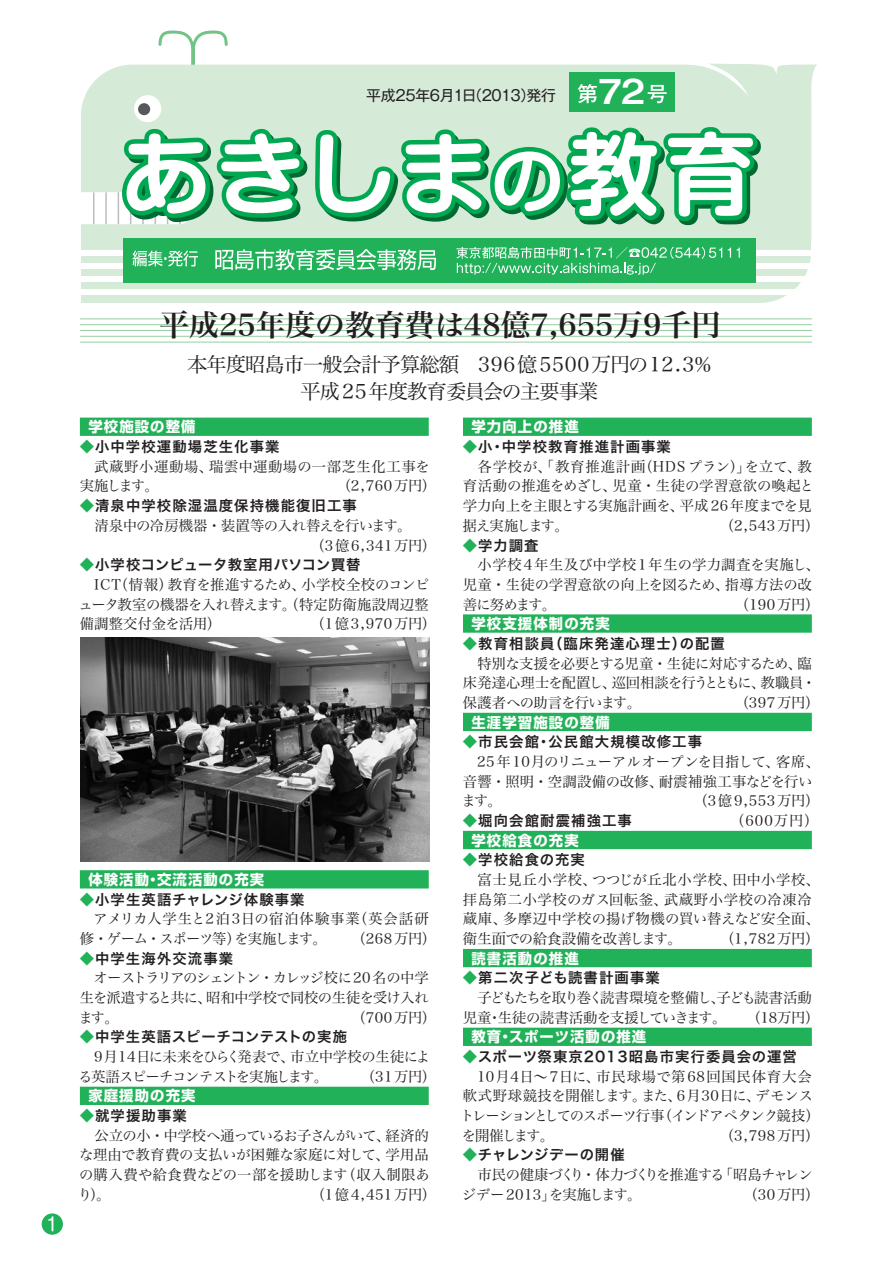
<style>
.page{position:relative;width:892px;height:1263px;background:#fff}
.page>*{position:absolute;margin:0;border:0;box-sizing:border-box;transform-origin:0 0}
.t1{font:500 expanded 36.15px "Helvetica Neue";color:#fff;scale:.93 1}
.t2{font:29.7px "Hira Min Pro W6";color:#231f20}
.t3{font:20.25px/27.6px "Hira Min Pro W3";letter-spacing:-.04em;color:#231f20;text-align:center}
.t4{font:18px "Shin M Go Pro";color:#fff}
.t5{font:14.85px "Gothic MB101 Pro";letter-spacing:-.02em;color:#231f20}
.t6{font:14.4px/19.6px "Hira Min Pro W3";letter-spacing:-.005em;color:#231f20}
.t7{font:14.4px "Hira Kaku Pro W6";letter-spacing:.08em;color:#231f20}
.t8{font:14.4px/19.6px "Hira Min Pro W3";letter-spacing:-.05em;color:#231f20}
.t9{font:14.4px/19.6px "Hira Min Pro W3";letter-spacing:.02em;color:#231f20}
.t10{font:700 14.4px "Shin Go Pro";letter-spacing:.08em;color:#fff}
.t11{font:14.4px/19.6px "Hira Min Pro W3";letter-spacing:-.075em;color:#231f20}
.t12{font:14.4px/19.6px "Hira Min Pro W3";letter-spacing:-.045em;color:#231f20}
.t13{font:14.4px/19.6px "Hira Min Pro W3";letter-spacing:.04em;color:#231f20}
.t14{font:14.4px "Hira Min Pro W3";letter-spacing:.08em;color:#231f20}
.t15{font:14.4px "Hira Kaku Pro W6";letter-spacing:.025em;color:#231f20}
.t16{font:14.4px "Hira Kaku Pro W6";letter-spacing:.05em;color:#231f20}
.t17{font:14.4px "Hira Min Pro W3";letter-spacing:.075em;color:#231f20}
.t18{font:14.4px "Hira Kaku Pro W6";letter-spacing:.04em;color:#231f20}
.s1{color:#21b259}
.s2{font-family:"Hira Min Pro W3";color:#21b259}
</style>
<div class="page">
<div style="left:42px;top:1213px;width:21px;height:21px;background:#21b259;border-radius:50%"></div>
<svg style="left:81px;top:67px;width:725px;height:236px;background:#d2ead6"></svg>
<div style="left:81px;top:251px;width:729px;height:5px;background:#fff"></div>
<div style="left:81px;top:264px;width:729px;height:5px;background:#fff"></div>
<div style="left:81px;top:277px;width:729px;height:5px;background:#fff"></div>
<div style="left:81px;top:290px;width:729px;height:5px;background:#fff"></div>
<div style="left:52px;top:192px;width:142px;height:32px;background:#fff;border-radius:16px"></div>
<hr style="left:93px;top:192px;width:1px;height:32px;background:#bcbdc0">
<hr style="left:105px;top:192px;width:2px;height:32px;background:#bcbdc0">
<div style="left:123px;top:238px;width:633px;height:44px;background:#21b259"></div>
<svg style="left:117px;top:31px;width:700px;height:243px"></svg>
<div style="left:134px;top:95px;width:27px;height:27px;background:#fff;border-radius:50%"></div>
<div style="left:138px;top:103px;width:12px;height:12px;background:#57585a;border-radius:50%"></div>
<div style="left:80px;top:417px;width:348px;height:19px;background:#21b259"></div>
<div style="left:80px;top:870px;width:348px;height:18px;background:#21b259"></div>
<div style="left:80px;top:1086px;width:348px;height:18px;background:#21b259"></div>
<hr style="left:80px;top:318px;width:731px;height:1px;background:#9bd2a5">
<hr style="left:80px;top:324px;width:731px;height:1px;background:#9bd2a5">
<hr style="left:80px;top:330px;width:731px;height:1px;background:#9bd2a5">
<hr style="left:80px;top:336px;width:731px;height:1px;background:#9bd2a5">
<hr style="left:80px;top:341px;width:731px;height:1px;background:#9bd2a5">
<img style="left:80px;top:637px;width:349px;height:224px">
<div style="left:463px;top:417px;width:348px;height:19px;background:#21b259"></div>
<div style="left:463px;top:614px;width:348px;height:18px;background:#21b259"></div>
<div style="left:463px;top:712px;width:348px;height:19px;background:#21b259"></div>
<div style="left:463px;top:830px;width:348px;height:19px;background:#21b259"></div>
<div style="left:463px;top:948px;width:348px;height:19px;background:#21b259"></div>
<div style="left:463px;top:1027px;width:348px;height:18px;background:#21b259"></div>
<p class="t5" style="left:366px;top:83px;width:191px">平成25年6月1日（2013）発行</p>
<h1 class="t1" style="left:599px;top:69px;width:51px">72</h1>
<p class="t4" style="left:47px;top:1209px;width:13px">1</p>
<h2 class="t2" style="left:159px;top:298px;width:562px">平成25年度の教育費は48億7,655万9千円</h2>
<h3 class="t3" style="left:187px;top:348px;width:527px">本年度昭島市一般会計予算総額　396億5500万円の12.3％平成25年度教育委員会の主要事業</h3>
<p class="t10" style="left:88px;top:415px;width:109px">学校施設の整備</p>
<p class="t7" style="left:80px;top:433px;width:201px"><span class="s1">◆</span>小中学校運動場芝生化事業</p>
<p class="t13" style="left:80px;top:455px;width:351px;text-indent:14px">武蔵野小運動場、瑞雲中運動場の一部芝生化工事を実施します。</p>
<p class="t6" style="left:336px;top:475px;width:101px">（2,760万円）</p>
<p class="t7" style="left:80px;top:492px;width:278px"><span class="s2">◆</span>清泉中学校除湿温度保持機能復旧工事</p>
<p class="t6" style="left:310px;top:514px;width:127px;text-indent:-216px">清泉中の冷房機器・装置等の入れ替えを行います。（3億6,341万円）</p>
<p class="t15" style="left:80px;top:551px;width:282px"><span class="s2">◆</span>小学校コンピュータ教室用パソコン買替</p>
<p class="t6" style="left:78px;top:573px;width:352px;text-align:justify;text-indent:16px">ICT（情報）教育を推進するため、小学校全校のコンピュータ教室の機器を入れ替えます。（特定防衛施設周辺整備調整交付金を活用）</p>
<p class="t14" style="left:310px;top:611px;width:127px">（1億3,970万円）</p>
<p class="t10" style="left:88px;top:868px;width:177px">体験活動・交流活動の充実</p>
<p class="t7" style="left:80px;top:886px;width:226px"><span class="s2">◆</span>小学生英語チャレンジ体験事業</p>
<p class="t6" style="left:80px;top:907px;width:350px;text-indent:13px">アメリカ人学生と2泊3日の宿泊体験事業（英会話研修・ゲーム・スポーツ等）を実施します。</p>
<p class="t6" style="left:351px;top:927px;width:86px">（268万円）</p>
<p class="t7" style="left:80px;top:945px;width:155px"><span class="s2">◆</span>中学生海外交流事業</p>
<p class="t6" style="left:78px;top:966px;width:352px;text-align:justify;text-indent:15px">オーストラリアのシェントン・カレッジ校に20名の中学生を派遣すると共に、昭和中学校で同校の生徒を受け入れます。</p>
<p class="t6" style="left:351px;top:1006px;width:86px">（700万円）</p>
<p class="t16" style="left:80px;top:1023px;width:269px"><span class="s2">◆</span>中学生英語スピーチコンテストの実施</p>
<p class="t8" style="left:78px;top:1045px;width:353px;text-indent:16px">9月14日に未来をひらく発表で、市立中学校の生徒による英語スピーチコンテストを実施します。</p>
<p class="t6" style="left:361px;top:1064px;width:77px">（31万円）</p>
<p class="t10" style="left:88px;top:1084px;width:109px">家庭援助の充実</p>
<p class="t7" style="left:80px;top:1102px;width:109px"><span class="s2">◆</span>就学援助事業</p>
<p class="t6" style="left:78px;top:1123px;width:353px;text-align:justify;text-indent:17px">公立の小・中学校へ通っているお子さんがいて、経済的な理由で教育費の支払いが困難な家庭に対して、学用品の購入費や給食費などの一部を援助します（収入制限あり）。</p>
<p class="t17" style="left:310px;top:1181px;width:127px">（1億4,451万円）</p>
<p class="t10" style="left:471px;top:415px;width:109px">学力向上の推進</p>
<p class="t7" style="left:463px;top:433px;width:209px"><span class="s2">◆</span>小・中学校教育推進計画事業</p>
<p class="t6" style="left:462px;top:455px;width:352px;text-indent:15px">各学校が、「教育推進計画（HDS プラン）」を立て、教育活動の推進をめざし、児童・生徒の学習意欲の喚起と学力向上を主眼とする実施計画を、平成 26 年度までを見据え実施します。</p>
<p class="t6" style="left:719px;top:514px;width:101px">（2,543万円）</p>
<p class="t7" style="left:463px;top:532px;width:77px"><span class="s2">◆</span>学力調査</p>
<p class="t6" style="left:462px;top:553px;width:358px;text-indent:15px">小学校4年生及び中学校1年生の学力調査を実施し、児童・生徒の学習意欲の向上を図るため、指導方法の改善に努めます。</p>
<p class="t6" style="left:734px;top:593px;width:86px">（190万円）</p>
<p class="t10" style="left:471px;top:612px;width:140px">学校支援体制の充実</p>
<p class="t7" style="left:463px;top:630px;width:263px"><span class="s2">◆</span>教育相談員（臨床発達心理士）の配置</p>
<p class="t8" style="left:463px;top:652px;width:354px;text-indent:15px">特別な支援を必要とする児童・生徒に対応するため、臨床発達心理士を配置し、巡回相談を行うとともに、教職員・保護者への助言を行います。</p>
<p class="t6" style="left:734px;top:691px;width:86px">（397万円）</p>
<p class="t10" style="left:471px;top:710px;width:140px">生涯学習施設の整備</p>
<p class="t7" style="left:463px;top:728px;width:241px"><span class="s2">◆</span>市民会館・公民館大規模改修工事</p>
<p class="t6" style="left:461px;top:750px;width:360px;text-indent:16px">25年10月のリニューアルオープンを目指して、客席、音響・照明・空調設備の改修、耐震補強工事などを行います。</p>
<p class="t14" style="left:693px;top:788px;width:127px">（3億9,553万円）</p>
<p class="t7" style="left:462px;top:807px;width:170px"><span class="s2">◆</span>堀向会館耐震補強工事</p>
<p class="t6" style="left:730px;top:809px;width:90px">（600万円）</p>
<p class="t10" style="left:471px;top:828px;width:109px">学校給食の充実</p>
<p class="t7" style="left:462px;top:846px;width:124px"><span class="s2">◆</span>学校給食の充実</p>
<p class="t9" style="left:462px;top:868px;width:358px;text-indent:15px">富士見丘小学校、つつじが丘北小学校、田中小学校、拝島第二小学校のガス回転釜、武蔵野小学校の冷凍冷蔵庫、多摩辺中学校の揚げ物機の買い替えなど安全面、衛生面での給食設備を改善します。</p>
<p class="t6" style="left:719px;top:927px;width:101px">（1,782万円）</p>
<p class="t10" style="left:471px;top:946px;width:109px">読書活動の推進</p>
<p class="t7" style="left:462px;top:964px;width:198px"><span class="s2">◆</span>第二次子ども読書計画事業</p>
<p class="t11" style="left:462px;top:986px;width:350px">　子どもたちを取り巻く読書環境を整備し、子ども読書活動児童・生徒の読書活動を支援していきます。</p>
<p class="t6" style="left:746px;top:1005px;width:74px">（18万円）</p>
<p class="t10" style="left:471px;top:1025px;width:176px">教育・スポーツ活動の推進</p>
<p class="t7" style="left:462px;top:1043px;width:335px"><span class="s2">◆</span>スポーツ祭東京2013昭島市実行委員会の運営</p>
<p class="t6" style="left:460px;top:1064px;width:361px;text-indent:17px">10月4日～7日に、市民球場で第68回国民体育大会軟式野球競技を開催します。また、6月30日に、デモンストレーションとしてのスポーツ行事（インドアペタンク競技）を開催します。</p>
<p class="t6" style="left:719px;top:1123px;width:101px">（3,798万円）</p>
<p class="t18" style="left:462px;top:1141px;width:163px"><span class="s2">◆</span>チャレンジデーの開催</p>
<p class="t12" style="left:462px;top:1163px;width:352px;text-indent:15px">市民の健康づくり・体力づくりを推進する「昭島チャレンジデー2013」を実施します。</p>
<p class="t6" style="left:743px;top:1182px;width:77px">（30万円）</p>
</div>
